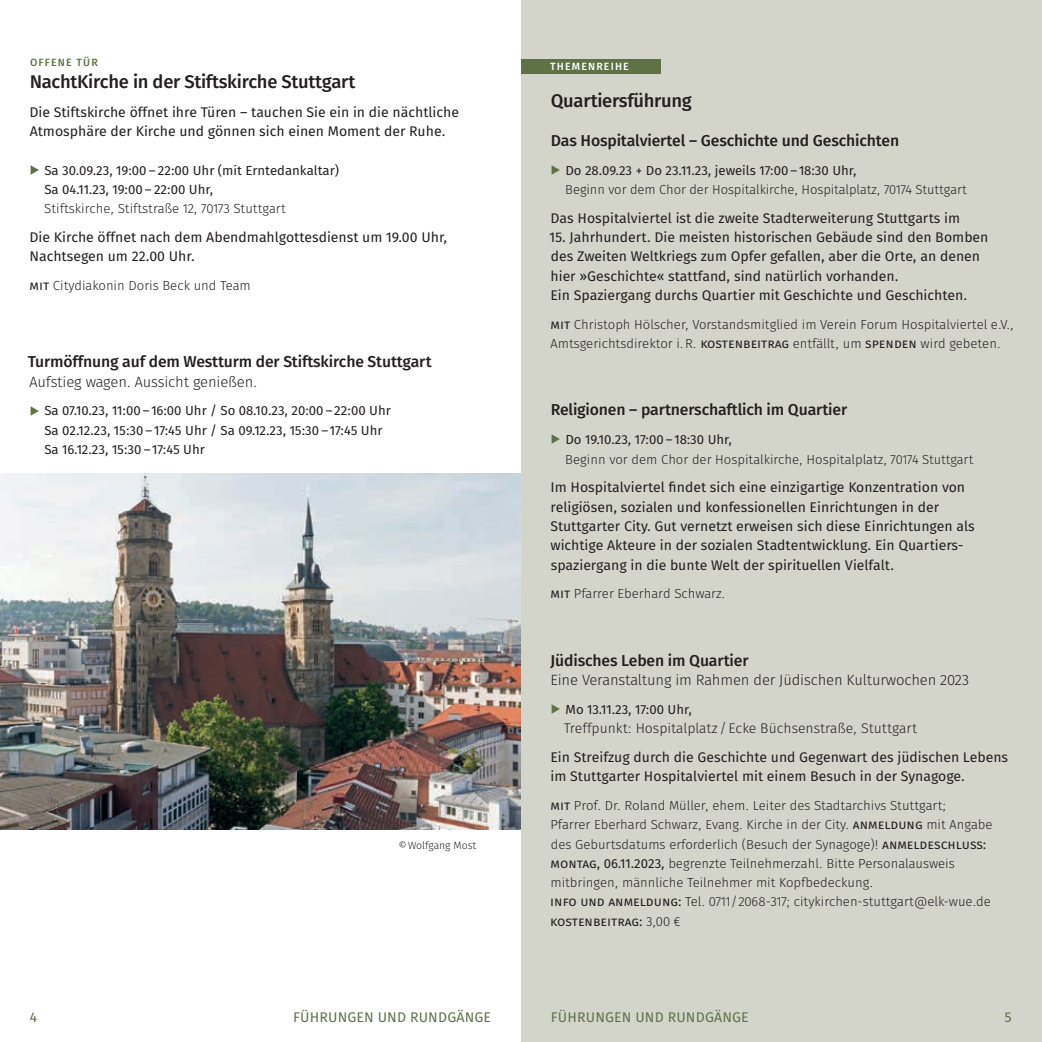
<style>
.page{position:relative;width:1042px;height:1042px;background:#fff}
.page>*{position:absolute;margin:0;border:0;box-sizing:border-box;transform-origin:0 0}
.t1{font:18.38px "Fira Sans OT Medium";letter-spacing:-.015em;color:#231f21}
.t2{font:15.75px "Fira Sans OT Medium";letter-spacing:-.01em;color:#231f21}
.t3{font:14.88px "Fira Sans OT Light";letter-spacing:-.01em;color:#231f21}
.t4{font:14px/19.2px "Fira Sans OT";color:#231f21}
.t5{font:14px "Fira Sans OT Light";color:#231f21}
.t6{font:14px "Fira Sans OT";letter-spacing:.01em;color:#5e7246}
.t7{font:13.12px/19.2px "Fira Sans OT Light";color:#231f21}
.t8{font:13.12px/19.2px "Fira Sans OT";color:#231f21}
.t9{font:10.5px "Fira Sans OT Light";color:#231f21}
.t10{font:10.5px "Fira Sans OT Medium";letter-spacing:.11em;color:#fff}
.t11{font:10.5px "Fira Sans OT Medium";color:#5e7246}
.s1{color:#5e7246}
.s2{font-family:"Fira Sans OT"}
.s3{font-family:"Fira Sans OT Light"}
</style>
<div class="page">
<div style="left:521px;top:0;width:521px;height:1042px;background:#d4d5ca"></div>
<div style="left:521px;top:59px;width:140px;height:15px;background:#5e7246"></div>
<img style="left:0;top:473px;width:521px;height:356px">
<p class="t11" style="left:30px;top:55px;width:69px">offene Tür</p>
<h1 class="t1" style="left:30px;top:69px;width:327px">N achtKirche in der Stiftskirche Stuttgart</h1>
<p class="t4" style="left:29px;top:104px;width:431px">Die Stiftskirche öffnet ihre Türen – tauchen Sie ein in die nächtliche<br>Atmosphäre der Kirche und gönnen sich einen Moment der Ruhe.</p>
<p class="t8" style="left:44px;top:161px;width:296px;text-indent:-14px"><span class="s1">◆</span> Sa 30.09.23, 19:00 – 22:00 U hr (mit E rntedankaltar)<br>Sa 04.11.23, 19:00 – 22:00 U hr,</p>
<p class="t7" style="left:44px;top:200px;width:243px">Stiftskirche, Stiftstraße 12, 70173 Stuttgart</p>
<p class="t4" style="left:29px;top:229px;width:419px">Die Kirche öffnet nach dem Abendmahlgottesdienst um 19.00 U hr,<br>N achtsegen um 22.00 U hr.</p>
<p class="t7" style="left:30px;top:277px;width:223px"><span class="s2">Mit</span> Citydiakonin Doris Beck und Team</p>
<p class="t2" style="left:28px;top:351px;width:405px">Turmöffnung auf dem Westturm der Stiftskirche Stuttgart</p>
<p class="t3" style="left:30px;top:371px;width:229px">Aufstieg wagen. Aussicht genießen.</p>
<p class="t8" style="left:44px;top:402px;width:348px;text-indent:-14px"><span class="s1">◆</span> Sa 07.10.23, 11:00 –16:00 U hr / So 08.10.23, 20:00 –22:00 U hr<br>Sa 02.12.23, 15:30 –17:45 U hr / Sa 09.12.23, 15:30 –17:45 U hr<br>Sa 16.12.23, 15:30 –17:45 U hr</p>
<p class="t9" style="left:398px;top:837px;width:79px">©Wolfgang Most</p>
<p class="t10" style="left:550px;top:59px;width:80px">Th emenreih e</p>
<h1 class="t1" style="left:551px;top:88px;width:143px">Quartiersführung</h1>
<p class="t2" style="left:551px;top:129px;width:350px">Das Hospitalviertel – Geschichte und Geschichten</p>
<p class="t8" style="left:551px;top:161px;width:307px"><span class="s1">◆</span> Do 28.09.23 + Do 23.11.23, jeweils 17:00 –18:30 U hr,</p>
<p class="t7" style="left:565px;top:181px;width:403px">Beginn vor dem Chor der Hospitalkirche, Hospitalplatz, 70174 Stuttgart</p>
<p class="t4" style="left:550px;top:209px;width:411px">Das H ospitalviertel ist die zweite Stadterweiterung Stuttgarts im</p>
<p class="t4" style="left:549px;top:229px;width:440px">15. Jahrhundert. Die meisten historischen Gebäude sind den Bomben des Zweiten Weltkriegs zum Opfer gefallen, aber die Orte, an denen hier »Geschichte« stattfand, sind natürlich vorhanden.<br>Ein Spaziergang durchs Quartier mit Geschichte und Geschichten.</p>
<p class="t7" style="left:550px;top:315px;width:465px"><span class="s2">Mit</span> Christoph Hölscher, Vorstandsmitglied im Verein Forum Hospitalviertel e.V.,<br>Amtsgerichtsdirektor i.R. <span class="s2">KOSTEN BEITRAG</span> entfällt, um <span class="s2">Spenden</span> wird gebeten.</p>
<p class="t2" style="left:551px;top:399px;width:298px">Religionen – partnerschaftlich im Quartier</p>
<p class="t8" style="left:551px;top:431px;width:183px"><span class="s1">◆</span> Do 19.10.23, 17:00 –18:30 U hr,</p>
<p class="t7" style="left:565px;top:450px;width:410px">Beginn vor dem Chor der Hospitalkirche, Hospitalplatz, 70174 Stuttgart</p>
<p class="t4" style="left:550px;top:479px;width:426px">Im H ospitalviertel findet sich eine einzigartige Konzentration von religiösen, sozialen und konfessionellen Einrichtungen in der Stuttgarter City. Gut vernetzt erweisen sich diese Einrichtungen als wichtige Akteure in der sozialen Stadtentwicklung. Ein Quartiers&shy;spaziergang in die bunte Welt der spirituellen Vielfalt.</p>
<p class="t7" style="left:550px;top:585px;width:176px"><span class="s2">MIT</span> Pfarrer Eberhard Schwarz.</p>
<p class="t2" style="left:550px;top:649px;width:199px">Jüdisches Leben im Quartier</p>
<p class="t3" style="left:550px;top:669px;width:420px">Eine Veranstaltung im Rahmen der Jüdischen Kulturwochen 2023</p>
<p class="t8" style="left:551px;top:700px;width:142px"><span class="s1">◆</span> Mo 13.11.23, 17:00 U hr,</p>
<p class="t5" style="left:564px;top:718px;width:355px">Treffpunkt: Hospitalplatz/Ecke Büchsenstraße, Stuttgart</p>
<p class="t4" style="left:550px;top:748px;width:459px">Ein Streifzug durch die Geschichte und Gegenwart des jüdischen Lebens im Stuttgarter H ospitalviertel mit einem Besuch in der Synagoge.</p>
<p class="t7" style="left:550px;top:797px;width:397px"><span class="s2">MIT</span> Prof. Dr. Roland Müller, ehem. Leiter des Stadtarchivs Stuttgart;<br>Pfarrer Eberhard Schwarz, Evang. Kirche in der City. <span class="s2">AN MELDUNG</span></p>
<p class="t7" style="left:550px;top:816px;width:444px;text-indent:376px">mit Angabe des Geburtsdatums erforderlich (Besuch der Synagoge)! <span class="s2">AN MELD ESCH LUSS:<br>Montag, 06.11.2023,</span> begrenzte Teilnehmerzahl. Bitte Personalausweis mitbringen, männliche Teilnehmer mit Kopfbedeckung.</p>
<p class="t8" style="left:550px;top:893px;width:39px">IN FO UND</p>
<p class="t8" style="left:608px;top:893px;width:47px">ANMELDUNG</p>
<p class="t7" style="left:678px;top:893px;width:314px"><span class="s2">:</span> Tel. 0711/2068-317; citykirchen-stuttgart@elk-wue.de</p>
<p class="t8" style="left:550px;top:912px;width:132px">KOSTEN BEITRAG: <span class="s3">3,00 €</span></p>
<p class="t6" style="left:30px;top:1007px;width:9px">4</p>
<p class="t6" style="left:293px;top:1007px;width:199px">Führungen und Rundgänge</p>
<p class="t6" style="left:551px;top:1007px;width:199px">Führungen und Rundgänge</p>
<p class="t6" style="left:1004px;top:1007px;width:9px">5</p>
</div>
